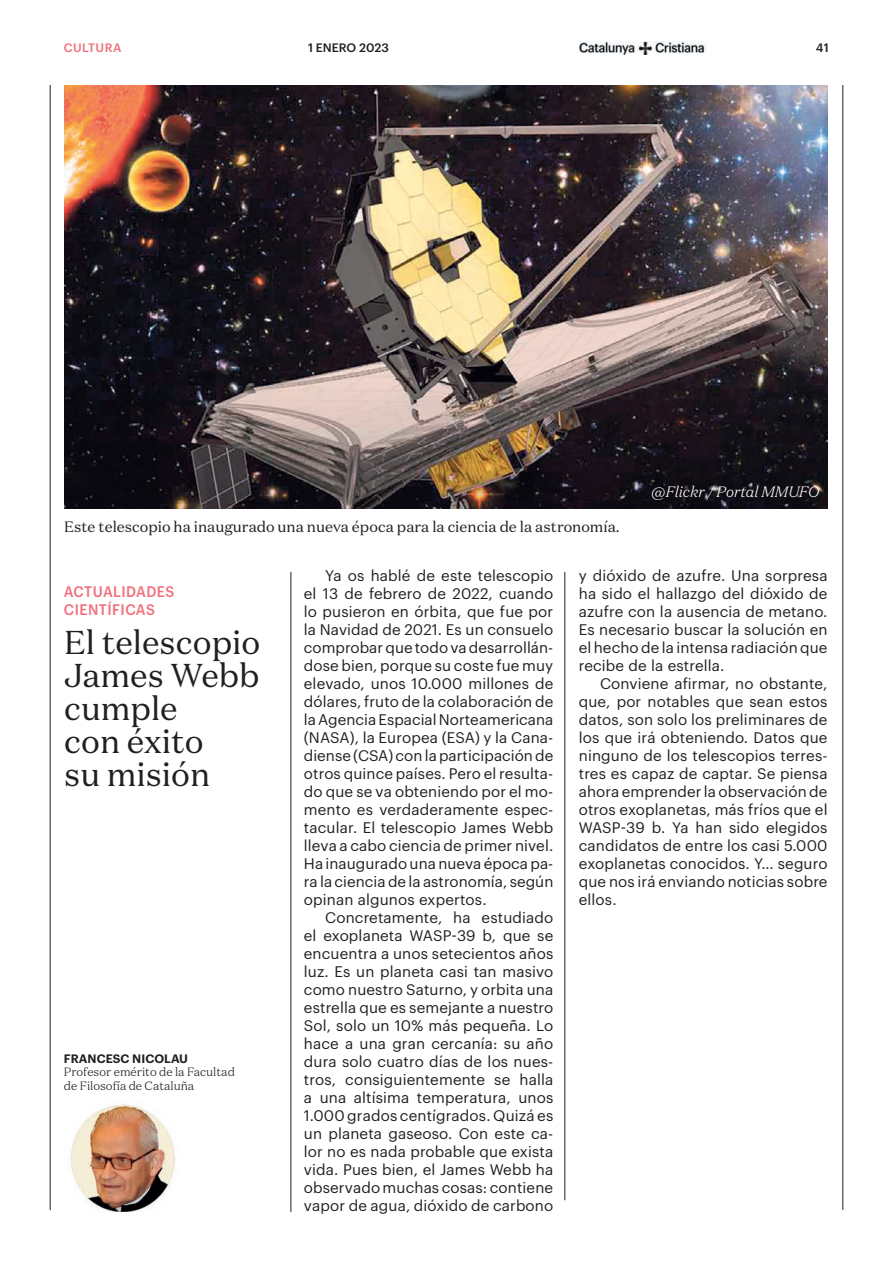
<style>
.page{position:relative;width:893px;height:1263px;background:#fff}
.page>*{position:absolute;margin:0;border:0;box-sizing:border-box;transform-origin:0 0}
.t1{font:33px/33px "Domaine Text";color:#231f20}
.t2{font:15px/18px "Graphik";letter-spacing:.01em;color:#231f20;text-align:justify}
.t3{font:15px "Domaine Text";color:#231f20}
.t4{font:500 15px/18px "Graphik";letter-spacing:.035em;color:#f1707b;scale:.93 1}
.t5{font:italic 300 15px "Domaine Text";color:#fff}
.t6{font:300 12px/13.5px "Domaine Text";color:#231f20}
.t7{font:600 12px "Graphik";letter-spacing:.005em;color:#231f20}
.t8{font:500 12px "Graphik";color:#231f20}
.t9{font:500 12px "Graphik";letter-spacing:.035em;color:#f1707b}
</style>
<div class="page">
<hr style="left:50px;top:85px;width:1px;height:1125px;background:#231f20">
<img style="left:70px;top:1104px;width:105px;height:108px">
<hr style="left:565px;top:572px;width:1px;height:628px;background:#231f20">
<hr style="left:842px;top:85px;width:1px;height:1125px;background:#231f20">
<hr style="left:291px;top:572px;width:1px;height:640px;background:#231f20">
<img style="left:579px;top:41px;width:126px;height:13px">
<img style="left:64px;top:85px;width:764px;height:424px">
<p class="t8" style="left:308px;top:38px;width:82px">1 ENERO 2023</p>
<p class="t9" style="left:64px;top:39px;width:59px">CULTURA</p>
<p class="t8" style="left:816px;top:39px;width:14px">41</p>
<p class="t3" style="left:64px;top:517px;width:557px">Este telescopio ha inaugurado una nueva época para la ciencia de la astronomía.</p>
<p class="t5" style="left:651px;top:482px;width:170px">@Flickr / Portal MMUFO</p>
<p class="t4" style="left:64px;top:581px;width:120px">ACTUALIDADES<br>CIENTÍFICAS</p>
<h1 class="t1" style="left:64px;top:626px;width:198px">El telescopio<br>James Webb cumple<br>con éxito<br>su misión</h1>
<p class="t7" style="left:64px;top:1049px;width:126px">FRANCESC NICOLAU</p>
<p class="t6" style="left:64px;top:1065px;width:173px">Profesor emérito de la Facultad de Filosofía de Cataluña</p>
<p class="t2" style="left:304px;top:565px;width:251px;text-indent:21px">Ya os hablé de este telescopio el 13 de febrero de 2022, cuando lo pusieron en órbita, que fue por la Navidad de 2021. Es un consuelo comprobar que todo va desarrollán&shy;dose bien, porque su coste fue muy elevado, unos 10.000 millones de dólares, fruto de la colaboración de la Agencia Espacial Norteamericana (NASA), la Europea (ESA) y la Cana&shy;diense (CSA) con la participación de otros quince países. Pero el resulta&shy;do que se va obteniendo por el mo&shy;mento es verdaderamente espec&shy;tacular. El telescopio James Webb lleva a cabo ciencia de primer nivel.<br>Ha inaugurado una nueva época pa&shy;ra la ciencia de la astronomía, según opinan algunos expertos.</p>
<p class="t2" style="left:304px;top:907px;width:251px;text-indent:21px">Concretamente, ha estudiado el exoplaneta WASP-39 b, que se encuentra a unos setecientos años luz. Es un planeta casi tan masivo como nuestro Saturno, y orbita una estrella que es semejante a nuestro Sol, solo un 10% más pequeña. Lo hace a una gran cercanía: su año dura solo cuatro días de los nues&shy;tros, consiguientemente se halla a una altísima temperatura, unos 1.000 grados centígrados. Quizá es un planeta gaseoso. Con este ca&shy;lor no es nada probable que exista vida. Pues bien, el James Webb ha observado muchas cosas: contiene vapor de agua, dióxido de carbono</p>
<p class="t2" style="left:579px;top:565px;width:250px">y dióxido de azufre. Una sorpresa ha sido el hallazgo del dióxido de azufre con la ausencia de metano.<br>Es necesario buscar la solución en el hecho de la intensa radiación que recibe de la estrella.</p>
<p class="t2" style="left:579px;top:673px;width:250px;text-indent:21px">Conviene afirmar, no obstante, que, por notables que sean estos datos, son solo los preliminares de los que irá obteniendo. Datos que ninguno de los telescopios terres&shy;tres es capaz de captar. Se piensa ahora emprender la observación de otros exoplanetas, más fríos que el WASP-39 b. Ya han sido elegidos candidatos de entre los casi 5.000 exoplanetas conocidos. Y… seguro que nos irá enviando noticias sobre ellos.</p>
</div>
